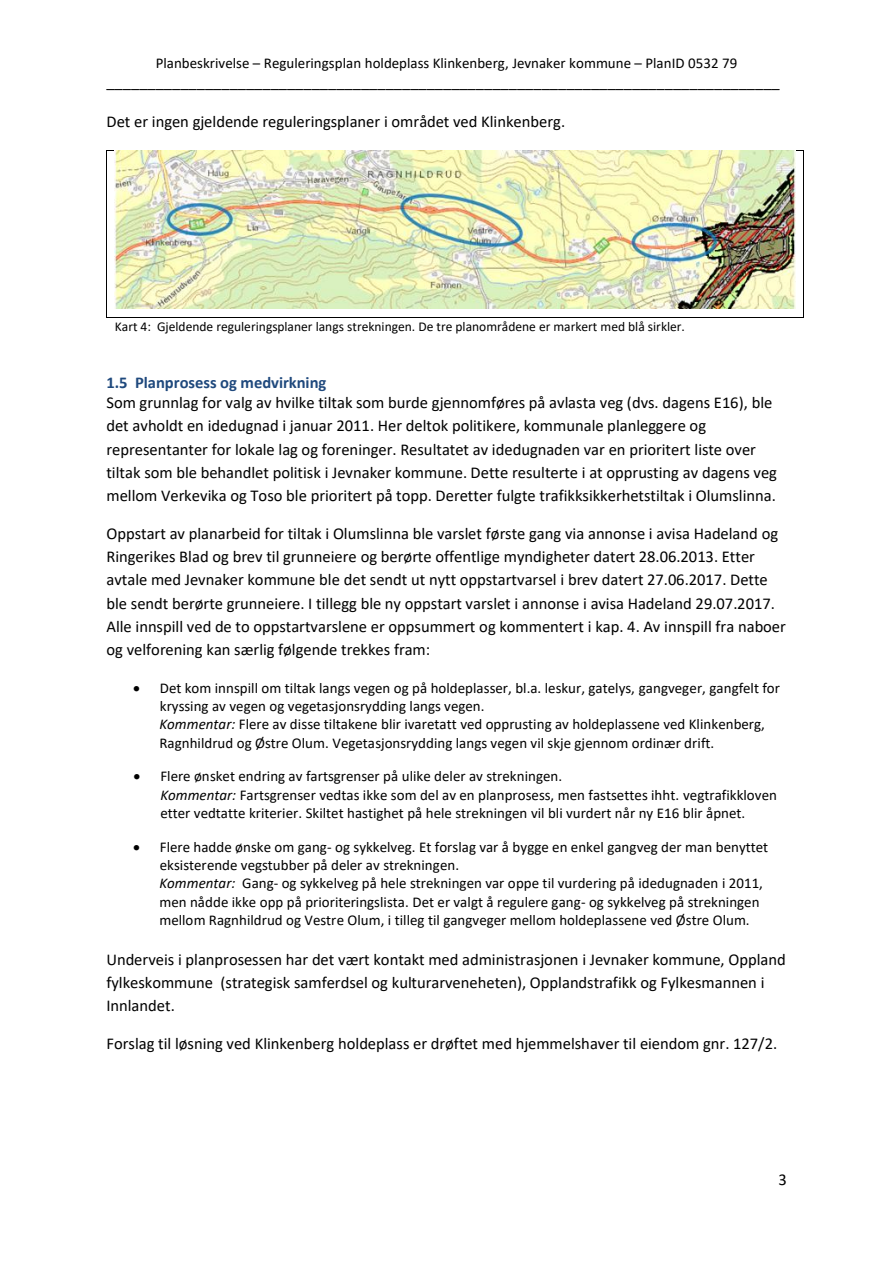
<style>
.page{position:relative;width:893px;height:1263px;background:#fff}
.page>*{position:absolute;margin:0;border:0;box-sizing:border-box;transform-origin:0 0}
.t1{font:16.5px/23.2px "Calibri";color:#000}
.t2{font:700 16.5px "Calibri";letter-spacing:-.005em;color:#1f497d}
.t3{font:15px/18.3px "Calibri";color:#000}
.t4{font:13.5px "Calibri";color:#000}
.s1{font-style:italic}
</style>
<div class="page">
<hr style="left:107px;top:150px;width:696px;height:1px;background:#000">
<hr style="left:106px;top:151px;width:1px;height:167px;background:#000">
<hr style="left:803px;top:151px;width:1px;height:167px;background:#000">
<hr style="left:108px;top:318px;width:695px;height:1px;background:#000">
<img style="left:115px;top:151px;width:680px;height:157px">
<p class="t3" style="left:156px;top:55px;width:583px">Planbeskrivelse – Reguleringsplan holdeplass Klinkenberg, Jevnaker kommune – PlanID 0532 79</p>
<p class="t1" style="left:106px;top:71px;width:675px">__________________________________________________________________________________</p>
<p class="t1" style="left:106px;top:112px;width:460px">Det er ingen gjeldende reguleringsplaner i området ved Klinkenberg.</p>
<p class="t4" style="left:115px;top:321px;width:572px">Kart 4: Gjeldende reguleringsplaner langs strekningen. De tre planområdene er markert med blå sirkler.</p>
<p class="t2" style="left:106px;top:376px;width:221px">1.5 Planprosess og medvirkning</p>
<p class="t1" style="left:106px;top:392px;width:672px">Som grunnlag for valg av hvilke tiltak som burde gjennomføres på avlasta veg (dvs. dagens E16), ble det avholdt en idedugnad i januar 2011. Her deltok politikere, kommunale planleggere og representanter for lokale lag og foreninger. Resultatet av idedugnaden var en prioritert liste over tiltak som ble behandlet politisk i Jevnaker kommune. Dette resulterte i at opprusting av dagens veg mellom Verkevika og Toso ble prioritert på topp. Deretter fulgte trafikksikkerhetstiltak i Olumslinna.</p>
<p class="t1" style="left:106px;top:523px;width:681px">Oppstart av planarbeid for tiltak i Olumslinna ble varslet første gang via annonse i avisa Hadeland og Ringerikes Blad og brev til grunneiere og berørte offentlige myndigheter datert 28.06.2013. Etter avtale med Jevnaker kommune ble det sendt ut nytt oppstartvarsel i brev datert 27.06.2017. Dette ble sendt berørte grunneiere. I tillegg ble ny oppstart varslet i annonse i avisa Hadeland 29.07.2017.<br>Alle innspill ved de to oppstartvarslene er oppsummert og kommentert i kap. 4. Av innspill fra naboer og velforening kan særlig følgende trekkes fram:</p>
<p class="t3" style="left:160px;top:680px;width:622px;text-indent:-26px">• Det kom innspill om tiltak langs vegen og på holdeplasser, bl.a. leskur, gatelys, gangveger, gangfelt for kryssing av vegen og vegetasjonsrydding langs vegen.<br><span class="s1">Kommentar:</span> Flere av disse tiltakene blir ivaretatt ved opprusting av holdeplassene ved Klinkenberg, Ragnhildrud og Østre Olum. Vegetasjonsrydding langs vegen vil skje gjennom ordinær drift.</p>
<p class="t3" style="left:160px;top:768px;width:618px;text-indent:-27px">• Flere ønsket endring av fartsgrenser på ulike deler av strekningen.<br><span class="s1">Kommentar:</span> Fartsgrenser vedtas ikke som del av en planprosess, men fastsettes ihht. vegtrafikkloven etter vedtatte kriterier. Skiltet hastighet på hele strekningen vil bli vurdert når ny E16 blir åpnet.</p>
<p class="t3" style="left:160px;top:839px;width:610px;text-indent:-26px">• Flere hadde ønske om gang- og sykkelveg. Et forslag var å bygge en enkel gangveg der man benyttet eksisterende vegstubber på deler av strekningen.<br><span class="s1">Kommentar:</span> Gang- og sykkelveg på hele strekningen var oppe til vurdering på idedugnaden i 2011, men nådde ikke opp på prioriteringslista. Det er valgt å regulere gang- og sykkelveg på strekningen mellom Ragnhildrud og Vestre Olum, i tilleg til gangveger mellom holdeplassene ved Østre Olum.</p>
<p class="t1" style="left:106px;top:949px;width:681px">Underveis i planprosessen har det vært kontakt med administrasjonen i Jevnaker kommune, Oppland fylkeskommune (strategisk samferdsel og kulturarveneheten), Opplandstrafikk og Fylkesmannen i<br>Innlandet.</p>
<p class="t1" style="left:106px;top:1033px;width:673px">Forslag til løsning ved Klinkenberg holdeplass er drøftet med hjemmelshaver til eiendom gnr. 127/2.</p>
<p class="t1" style="left:778px;top:1170px;width:10px">3</p>
</div>
